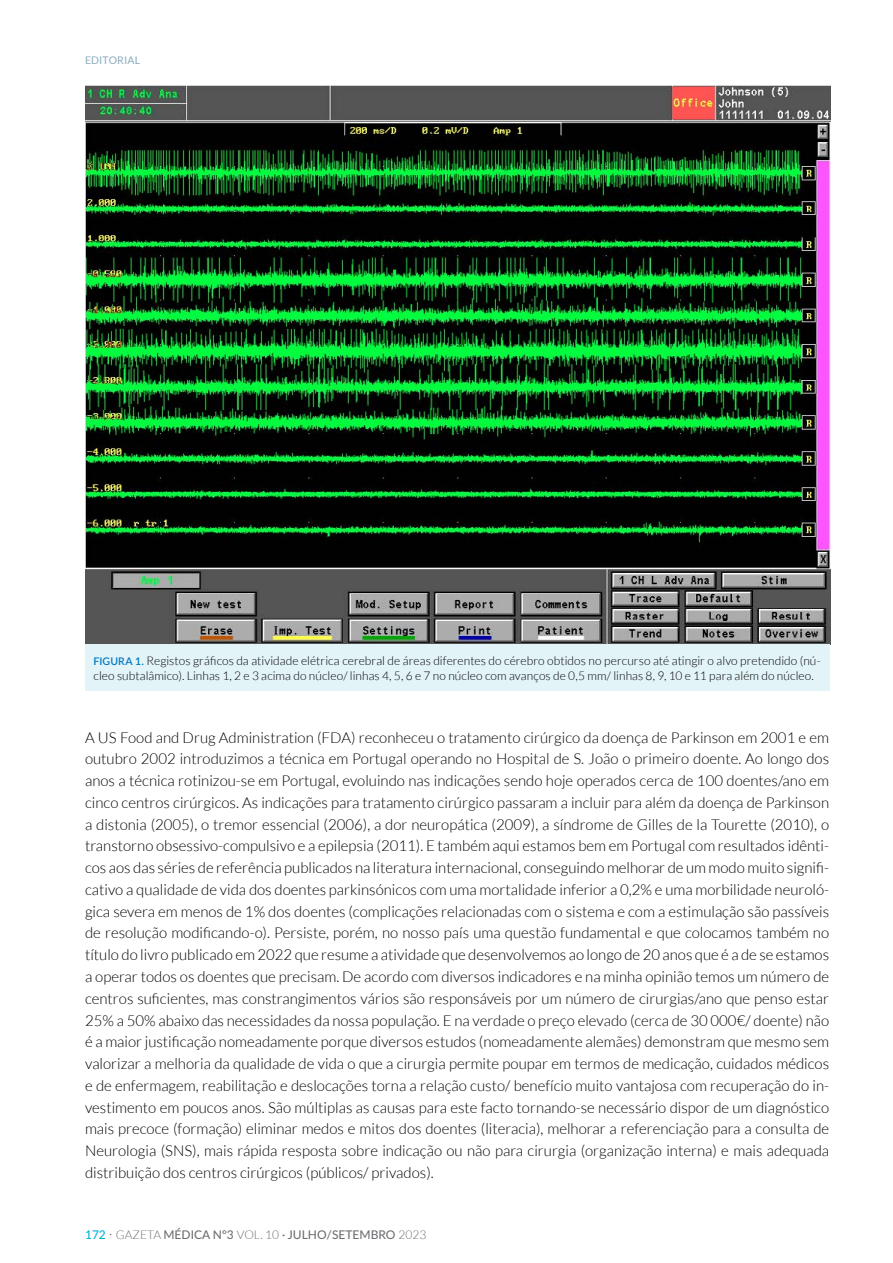
<style>
.page{position:relative;width:893px;height:1263px;background:#fff}
.page>*{position:absolute;margin:0;border:0;box-sizing:border-box;transform-origin:0 0}
.t1{font:300 15px/21.8px "Lato";color:#000;text-align:justify}
.t2{font:300 12px/14.4px "Lato";letter-spacing:.005em;color:#000}
.t3{font:500 12px "Lato";color:#6d6e71}
.t4{font:10.5px "Lato";letter-spacing:.01em;color:#8aacbd}
.s1{font-weight:600;font-size:10.5px;color:#0077c1}
.s2{color:#00afd5}
.s3{font-weight:300;font-size:15px}
.s4{font-weight:300}
</style>
<div class="page">
<img style="left:85px;top:85px;width:746px;height:559px">
<div style="left:85px;top:644px;width:744px;height:47px;background:#e3f4f8"></div>
<p class="t4" style="left:85px;top:54px;width:57px">EDITORIAL</p>
<p class="t2" style="left:94px;top:654px;width:729px"><span class="s1">FIGURA 1.</span> Registos gráficos da atividade elétrica cerebral de áreas diferentes do cérebro obtidos no percurso até atingir o alvo pretendido (nú&shy;cleo subtalâmico). Linhas 1, 2 e 3 acima do núcleo/ linhas 4, 5, 6 e 7 no núcleo com avanços de 0,5 mm/ linhas 8, 9, 10 e 11 para além do núcleo.</p>
<p class="t1" style="left:85px;top:726px;width:746px">A US Food and Drug Administration (FDA) reconheceu o tratamento cirúrgico da doença de Parkinson em 2001 e em outubro 2002 introduzimos a técnica em Portugal operando no Hospital de S. João o primeiro doente. Ao longo dos anos a técnica rotinizou-se em Portugal, evoluindo nas indicações sendo hoje operados cerca de 100 doentes/ano em cinco centros cirúrgicos. As indicações para tratamento cirúrgico passaram a incluir para além da doença de Parkinson a distonia (2005), o tremor essencial (2006), a dor neuropática (2009), a síndrome de Gilles de la Tourette (2010), o transtorno obsessivo-compulsivo e a epilepsia (2011). E também aqui estamos bem em Portugal com resultados idênti&shy;cos aos das séries de referência publicados na literatura internacional, conseguindo melhorar de um modo muito signifi&shy;cativo a qualidade de vida dos doentes parkinsónicos com uma mortalidade inferior a 0,2% e uma morbilidade neuroló&shy;gica severa em menos de 1% dos doentes (complicações relacionadas com o sistema e com a estimulação são passíveis de resolução modificando-o). Persiste, porém, no nosso país uma questão fundamental e que colocamos também no título do livro publicado em 2022 que resume a atividade que desenvolvemos ao longo de 20 anos que é a de se estamos a operar todos os doentes que precisam. De acordo com diversos indicadores e na minha opinião temos um número de centros suficientes, mas constrangimentos vários são responsáveis por um número de cirurgias/ano que penso estar 25% a 50% abaixo das necessidades da nossa população. E na verdade o preço elevado (cerca de 30 000€/ doente) não é a maior justificação nomeadamente porque diversos estudos (nomeadamente alemães) demonstram que mesmo sem valorizar a melhoria da qualidade de vida o que a cirurgia permite poupar em termos de medicação, cuidados médicos e de enfermagem, reabilitação e deslocações torna a relação custo/ benefício muito vantajosa com recuperação do in&shy;vestimento em poucos anos. São múltiplas as causas para este facto tornando-se necessário dispor de um diagnóstico mais precoce (formação) eliminar medos e mitos dos doentes (literacia), melhorar a referenciação para a consulta de Neurologia (SNS), mais rápida resposta sobre indicação ou não para cirurgia (organização interna) e mais adequada distribuição dos centros cirúrgicos (públicos/ privados).</p>
<p class="t3" style="left:85px;top:1226px;width:343px"><span class="s2">172</span> <span class="s3">·</span> <span class="s4">GAZETA</span> MÉDICA Nº3 <span class="s4">VOL. 10</span> · JULHO/SETEMBRO <span class="s4">2023</span></p>
</div>
